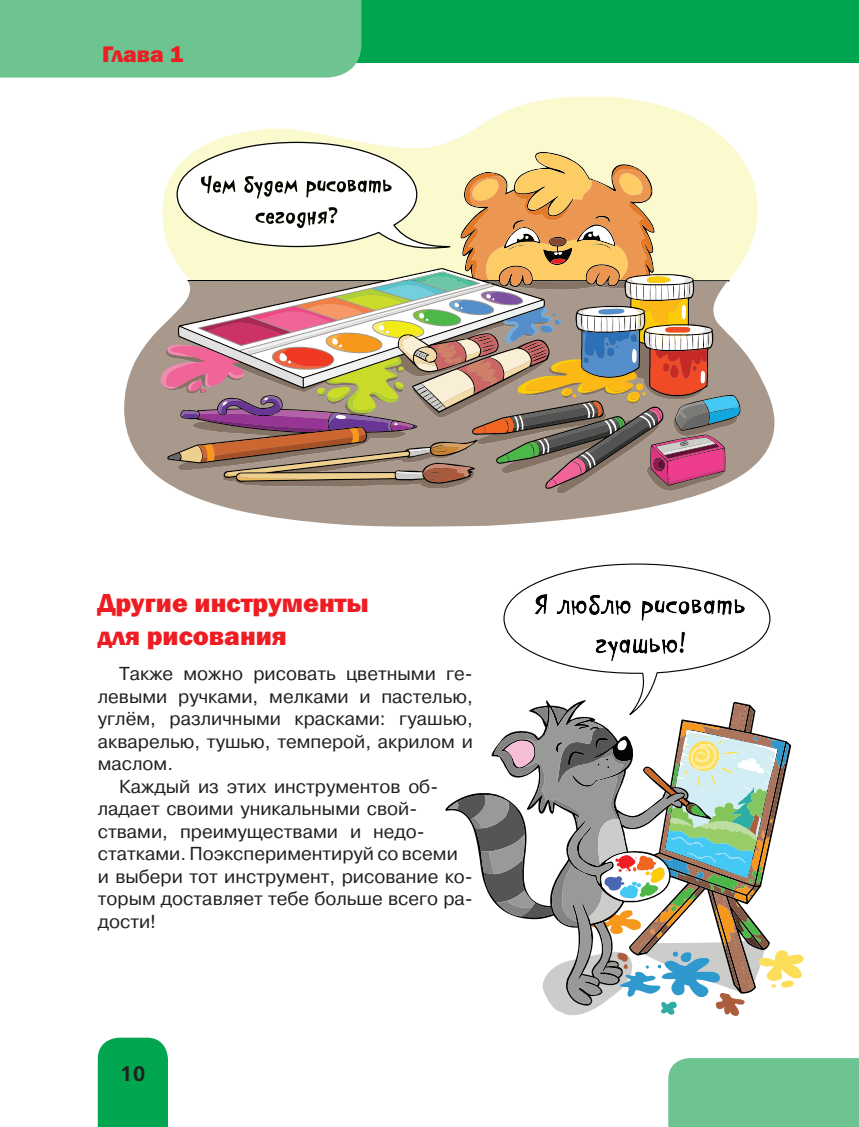
<style>
.page{position:relative;width:859px;height:1127px;background:#fff}
.page>*{position:absolute;margin:0;border:0;box-sizing:border-box;transform-origin:0 0}
.t1{font:800 27px/32.4px "Franklin Gothic";color:#ee1d23}
.t2{font:800 23.25px "Franklin Gothic";color:#ee1d23}
.t3{font:700 21px "Free Set C";color:#231f20}
.t4{font:18.75px "Pragmatica C";color:#231f20}
</style>
<div class="page">
<div style="left:0;top:0;width:859px;height:62px;background:#00a54f"></div>
<div style="left:0;top:0;width:361px;height:78px;background:#6dc491"></div>
<div style="left:98px;top:1037px;width:70px;height:90px;background:#00a54f"></div>
<div style="left:668px;top:1058px;width:191px;height:69px;background:#6dc491"></div>
<svg style="left:124px;top:328px;width:650px;height:199px;fill:#a8998c"></svg>
<svg style="left:160px;top:327px;width:577px;height:167px;background:#ad9f93"></svg>
<svg style="left:214px;top:97px;width:543px;height:170px"></svg>
<svg style="left:161px;top:141px;width:578px;height:346px"></svg>
<svg style="left:457px;top:720px;width:347px;height:296px"></svg>
<svg style="left:503px;top:563px;width:268px;height:157px"></svg>
<p class="t2" style="left:102px;top:44px;width:83px">Глава 1</p>
<h1 class="t1" style="left:98px;top:588px;width:272px">Другие инструменты для рисования</h1>
<p class="t4" style="left:119px;top:666px;width:355px">Также можно рисовать цветными ге-</p>
<p class="t4" style="left:98px;top:689px;width:376px">левыми ручками, мелками и пастелью,</p>
<p class="t4" style="left:98px;top:711px;width:376px">углём, различными красками: гуашью,</p>
<p class="t4" style="left:98px;top:734px;width:376px">акварелью, тушью, темперой, акрилом и</p>
<p class="t4" style="left:98px;top:756px;width:77px">маслом.</p>
<p class="t4" style="left:119px;top:779px;width:321px">Каждый из этих инструментов об-</p>
<p class="t4" style="left:98px;top:801px;width:321px">ладает своими уникальными свой-</p>
<p class="t4" style="left:98px;top:824px;width:328px">ствами, преимуществами и недо-</p>
<p class="t4" style="left:98px;top:846px;width:361px">статками. Поэкспериментируй со всеми</p>
<p class="t4" style="left:98px;top:869px;width:377px">и выбери тот инструмент, рисование ко-</p>
<p class="t4" style="left:98px;top:891px;width:376px">торым доставляет тебе больше всего ра-</p>
<p class="t4" style="left:98px;top:914px;width:60px">дости!</p>
<p class="t3" style="left:120px;top:1061px;width:27px">10</p>
</div>
